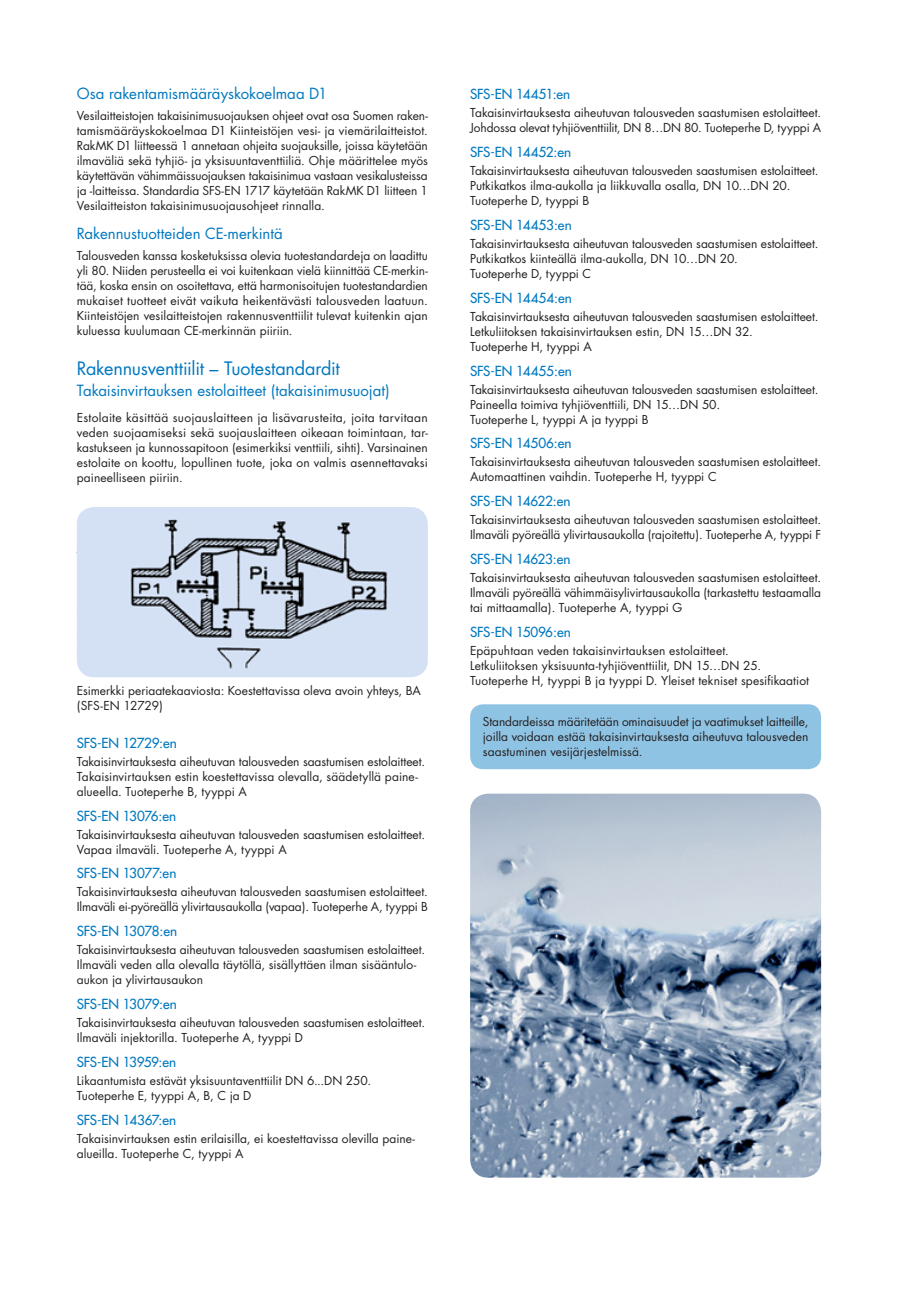
<style>
.page{position:relative;width:919px;height:1289px;background:#fff}
.page>*{position:absolute;margin:0;border:0;box-sizing:border-box;transform-origin:0 0}
.STD_nimi_sininen{font:18px "Futura";letter-spacing:-.015em;color:#0078c0}
.STD_nimi_sininen-2{font:15px "Futura";color:#0078c0}
.SFS{font:15px "Futura";letter-spacing:-.005em;color:#0078c0}
.SFS-2{font:13.5px "Futura";letter-spacing:-.01em;color:#0078c0}
.SFS-3{font:13.5px "Futura";letter-spacing:-.03em;color:#0078c0}
.aaah_LEIPIS_EISIS{font:12px/15px "Futura";color:#231f20}
.Paragraph_Style_1{font:12px/15px "Futura";color:#231f20}
.laatikko{font:12px/15px "Futura";letter-spacing:-.005em;color:#231f20}
</style>
<div class="page">
<img style="left:77px;top:507px;width:351px;height:170px">
<div style="left:470px;top:704px;width:351px;height:65px;background:#8fc3e3;border-radius:13px"></div>
<img style="left:470px;top:793px;width:351px;height:384px">
<p class="STD_nimi_sininen-2" style="left:77px;top:84px;width:252px">Osa rakentamismääräyskokoelmaa D1</p>
<p class="aaah_LEIPIS_EISIS" style="left:77px;top:108px;width:352px;text-align:justify">Vesilaitteistojen takaisinimusuojauksen ohjeet ovat osa Suomen raken&shy;tamismääräyskokoelmaa D1 Kiinteistöjen vesi- ja viemärilaitteistot.<br>RakMK D1 liitteessä 1 annetaan ohjeita suojauksille, joissa käytetään ilmaväliä sekä tyhjiö- ja yksisuuntaventtiiliä. Ohje määrittelee myös käytettävän vähimmäissuojauksen takaisinimua vastaan vesikalusteissa ja -laitteissa. Standardia SFS-EN 1717 käytetään RakMK D1 liitteen 1<br>Vesilaitteiston takaisinimusuojausohjeet rinnalla.</p>
<p class="STD_nimi_sininen-2" style="left:77px;top:223px;width:207px">Rakennustuotteiden CE-merkintä</p>
<p class="aaah_LEIPIS_EISIS" style="left:77px;top:248px;width:352px;text-align:justify">Talousveden kanssa kosketuksissa olevia tuotestandardeja on laadittu yli 80. Niiden perusteella ei voi kuitenkaan vielä kiinnittää CE-merkin&shy;tää, koska ensin on osoitettava, että harmonisoitujen tuotestandardien mukaiset tuotteet eivät vaikuta heikentävästi talousveden laatuun.<br>Kiinteistöjen vesilaitteistojen rakennusventtiilit tulevat kuitenkin ajan kuluessa kuulumaan CE-merkinnän piiriin.</p>
<p class="STD_nimi_sininen" style="left:77px;top:356px;width:264px">Rakennusventtiilit – Tuotestandardit</p>
<p class="SFS" style="left:77px;top:381px;width:314px">Takaisinvirtauksen estolaitteet (takaisinimusuojat)</p>
<p class="aaah_LEIPIS_EISIS" style="left:77px;top:410px;width:352px;text-align:justify">Estolaite käsittää suojauslaitteen ja lisävarusteita, joita tarvitaan veden suojaamiseksi sekä suojauslaitteen oikeaan toimintaan, tar&shy;kastukseen ja kunnossapitoon (esimerkiksi venttiili, sihti). Varsinainen estolaite on koottu, lopullinen tuote, joka on valmis asennettavaksi paineelliseen piiriin.</p>
<p class="laatikko" style="left:77px;top:683px;width:345px">Esimerkki periaatekaaviosta: Koestettavissa oleva avoin yhteys, BA (SFS-EN 12729)</p>
<p class="SFS-2" style="left:77px;top:734px;width:102px">SFS-EN 12729:en</p>
<p class="Paragraph_Style_1" style="left:77px;top:754px;width:350px">Takaisinvirtauksesta aiheutuvan talousveden saastumisen estolaitteet.<br>Takaisinvirtauksen estin koestettavissa olevalla, säädetyllä paine&shy;alueella. Tuoteperhe B, tyyppi A</p>
<p class="SFS-2" style="left:77px;top:807px;width:101px">SFS-EN 13076:en</p>
<p class="Paragraph_Style_1" style="left:77px;top:826px;width:350px">Takaisinvirtauksesta aiheutuvan talousveden saastumisen estolaitteet.<br>Vapaa ilmaväli. Tuoteperhe A, tyyppi A</p>
<p class="SFS-2" style="left:77px;top:865px;width:101px">SFS-EN 13077:en</p>
<p class="aaah_LEIPIS_EISIS" style="left:77px;top:884px;width:352px">Takaisinvirtauksesta aiheutuvan talousveden saastumisen estolaitteet.<br>Ilmaväli ei-pyöreällä ylivirtausaukolla (vapaa). Tuoteperhe A, tyyppi B</p>
<p class="SFS-2" style="left:77px;top:922px;width:102px">SFS-EN 13078:en</p>
<p class="aaah_LEIPIS_EISIS" style="left:77px;top:942px;width:350px">Takaisinvirtauksesta aiheutuvan talousveden saastumisen estolaitteet.<br>Ilmaväli veden alla olevalla täytöllä, sisällyttäen ilman sisääntulo&shy;aukon ja ylivirtausaukon</p>
<p class="SFS-2" style="left:77px;top:995px;width:101px">SFS-EN 13079:en</p>
<p class="aaah_LEIPIS_EISIS" style="left:77px;top:1015px;width:350px">Takaisinvirtauksesta aiheutuvan talousveden saastumisen estolaitteet.<br>Ilmaväli injektorilla. Tuoteperhe A, tyyppi D</p>
<p class="SFS-3" style="left:77px;top:1053px;width:101px">SFS-EN 13959:en</p>
<p class="aaah_LEIPIS_EISIS" style="left:77px;top:1072px;width:296px">Likaantumista estävät yksisuuntaventtiilit DN 6...DN 250.<br>Tuoteperhe E, tyyppi A, B, C ja D</p>
<p class="SFS-2" style="left:77px;top:1111px;width:101px">SFS-EN 14367:en</p>
<p class="aaah_LEIPIS_EISIS" style="left:77px;top:1130px;width:340px">Takaisinvirtauksen estin erilaisilla, ei koestettavissa olevilla paine&shy;alueilla. Tuoteperhe C, tyyppi A</p>
<p class="SFS-2" style="left:470px;top:86px;width:102px">SFS-EN 14451:en</p>
<p class="aaah_LEIPIS_EISIS" style="left:470px;top:106px;width:352px">Takaisinvirtauksesta aiheutuvan talousveden saastumisen estolaitteet.<br>Johdossa olevat tyhjiöventtiilit, DN 8…DN 80. Tuoteperhe D, tyyppi A</p>
<p class="SFS-2" style="left:470px;top:144px;width:103px">SFS-EN 14452:en</p>
<p class="aaah_LEIPIS_EISIS" style="left:470px;top:163px;width:350px">Takaisinvirtauksesta aiheutuvan talousveden saastumisen estolaitteet.<br>Putkikatkos ilma-aukolla ja liikkuvalla osalla, DN 10…DN 20.<br>Tuoteperhe D, tyyppi B</p>
<p class="SFS-2" style="left:470px;top:217px;width:103px">SFS-EN 14453:en</p>
<p class="aaah_LEIPIS_EISIS" style="left:470px;top:236px;width:350px">Takaisinvirtauksesta aiheutuvan talousveden saastumisen estolaitteet.<br>Putkikatkos kiinteällä ilma-aukolla, DN 10…DN 20.<br>Tuoteperhe D, tyyppi C</p>
<p class="SFS-2" style="left:470px;top:289px;width:103px">SFS-EN 14454:en</p>
<p class="aaah_LEIPIS_EISIS" style="left:470px;top:309px;width:350px">Takaisinvirtauksesta aiheutuvan talousveden saastumisen estolaitteet.<br>Letkuliitoksen takaisinvirtauksen estin, DN 15…DN 32.<br>Tuoteperhe H, tyyppi A</p>
<p class="SFS-2" style="left:470px;top:362px;width:103px">SFS-EN 14455:en</p>
<p class="aaah_LEIPIS_EISIS" style="left:470px;top:382px;width:350px">Takaisinvirtauksesta aiheutuvan talousveden saastumisen estolaitteet.<br>Paineella toimiva tyhjiöventtiili, DN 15…DN 50.<br>Tuoteperhe L, tyyppi A ja tyyppi B</p>
<p class="SFS-2" style="left:470px;top:435px;width:103px">SFS-EN 14506:en</p>
<p class="aaah_LEIPIS_EISIS" style="left:470px;top:454px;width:352px">Takaisinvirtauksesta aiheutuvan talousveden saastumisen estolaitteet.<br>Automaattinen vaihdin. Tuoteperhe H, tyyppi C</p>
<p class="SFS-2" style="left:470px;top:493px;width:102px">SFS-EN 14622:en</p>
<p class="aaah_LEIPIS_EISIS" style="left:470px;top:512px;width:352px">Takaisinvirtauksesta aiheutuvan talousveden saastumisen estolaitteet.<br>Ilmaväli pyöreällä ylivirtausaukolla (rajoitettu). Tuoteperhe A, tyyppi F</p>
<p class="SFS-2" style="left:470px;top:550px;width:102px">SFS-EN 14623:en</p>
<p class="aaah_LEIPIS_EISIS" style="left:470px;top:570px;width:352px;text-align:justify">Takaisinvirtauksesta aiheutuvan talousveden saastumisen estolaitteet.<br>Ilmaväli pyöreällä vähimmäisylivirtausaukolla (tarkastettu testaamalla tai mittaamalla). Tuoteperhe A, tyyppi G</p>
<p class="SFS-2" style="left:470px;top:623px;width:102px">SFS-EN 15096:en</p>
<p class="aaah_LEIPIS_EISIS" style="left:470px;top:643px;width:340px">Epäpuhtaan veden takaisinvirtauksen estolaitteet.<br>Letkuliitoksen yksisuunta-tyhjiöventtiilit, DN 15…DN 25.<br>Tuoteperhe H, tyyppi B ja tyyppi D. Yleiset tekniset spesifikaatiot</p>
<p class="aaah_LEIPIS_EISIS" style="left:483px;top:714px;width:327px;text-align:justify">Standardeissa määritetään ominaisuudet ja vaatimukset laitteille, joilla voidaan estää takaisinvirtauksesta aiheutuva talousveden saastuminen vesijärjestelmissä.</p>
</div>
